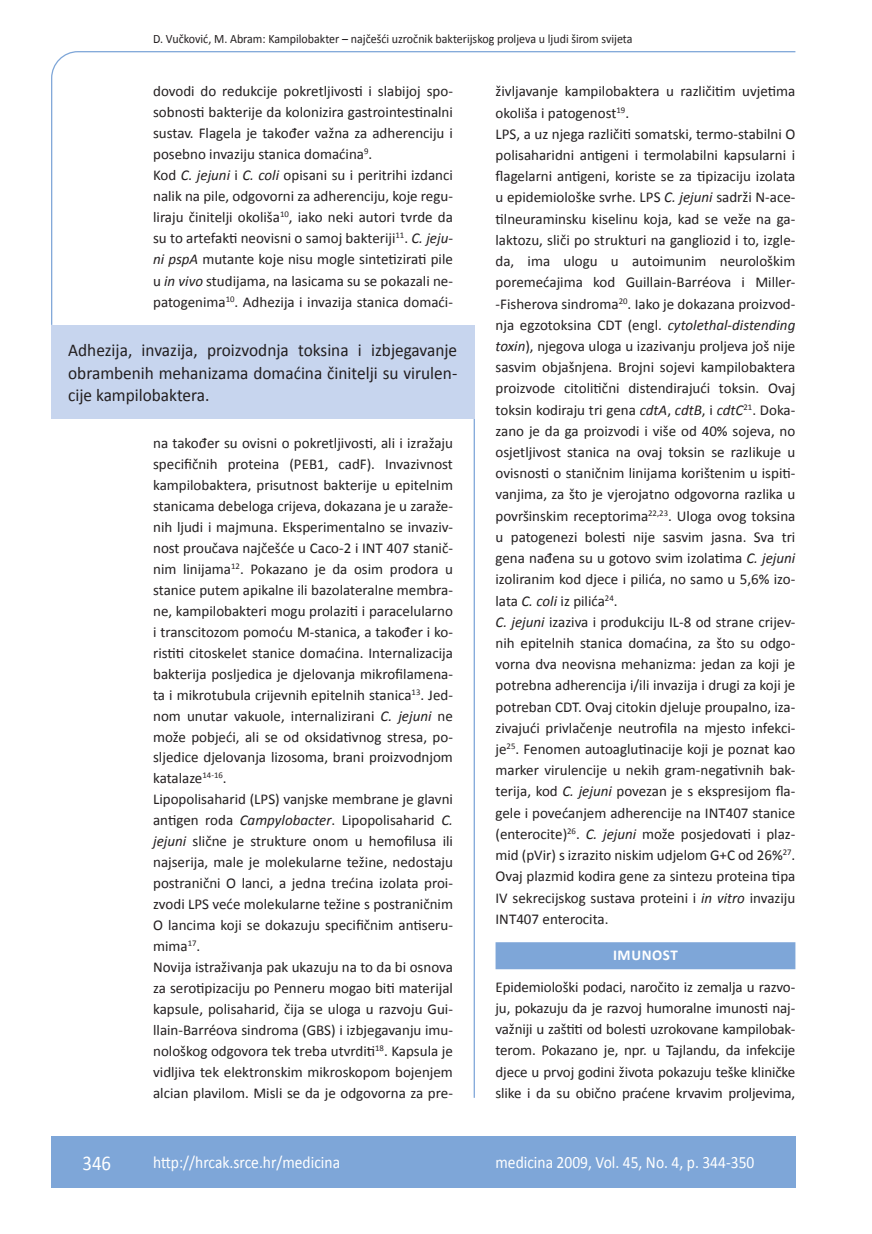
<style>
.page{position:relative;width:872px;height:1234px;background:#fff}
.page>*{position:absolute;margin:0;border:0;box-sizing:border-box;transform-origin:0 0}
.t1{font:21px "Calibri";color:#fff;scale:.9 1}
.anterfile{font:18px/22.5px "Calibri";color:#231f20;text-align:justify;scale:.96 1}
.t2{font:17.25px "Calibri";color:#fff;scale:.9 1}
.osnovni_tekst{font:15px/21.1px "Calibri";color:#231f20;text-align:justify}
.naslov_ruler{font:700 15px "Calibri";letter-spacing:.04em;color:#fff}
.glava{font:12.75px "Calibri";color:#231f20;scale:.94 1}
.s1{font-style:italic}
</style>
<div class="page">
<svg style="left:51px;top:51px;width:745px;height:274px"></svg>
<hr style="left:473px;top:325px;width:2px;height:772px;background:#7ea6d8">
<div style="left:51px;top:1135px;width:744px;height:51px;background:#7ea6d8"></div>
<div style="left:495px;top:942px;width:300px;height:27px;background:#7ea6d8"></div>
<div style="left:51px;top:325px;width:423px;height:94px;background:#c7d5ee"></div>
<p class="glava" style="left:153px;top:30px;width:511px">D. Vučković, M. Abram: Kampilobakter – najčešći uzročnik bakterijskog proljeva u ljudi širom svijeta</p>
<p class="osnovni_tekst" style="left:153px;top:80px;width:301px">dovodi do redukcije pokretljivosti i slabijoj spo&shy;sobnosti bakterije da kolonizira gastrointestinalni sustav. Flagela je također važna za adherenciju i posebno invaziju stanica domaćina<sup>9</sup>.</p>
<p class="osnovni_tekst" style="left:153px;top:164px;width:301px">Kod <span class="s1">C. jejuni</span> i <span class="s1">C. coli</span> opisani su i peritrihi izdanci nalik na pile, odgovorni za adherenciju, koje regu&shy;liraju činitelji okoliša<sup>10</sup>, iako neki autori tvrde da su to artefakti neovisni o samoj bakteriji<sup>11</sup>. <span class="s1">C. jeju&shy;ni pspA</span> mutante koje nisu mogle sintetizirati pile u <span class="s1">in vivo</span> studijama, na lasicama su se pokazali ne&shy;patogenima<sup>10</sup>. Adhezija i invazija stanica domaći-</p>
<p class="anterfile" style="left:68px;top:338px;width:407px">Adhezija, invazija, proizvodnja toksina i izbjegavanje obrambenih mehanizama domaćina činitelji su virulen&shy;cije kampilobaktera.</p>
<p class="osnovni_tekst" style="left:153px;top:432px;width:301px">na također su ovisni o pokretljivosti, ali i izražaju specifičnih proteina (PEB1, cadF). Invazivnost kampilobaktera, prisutnost bakterije u epitelnim stanicama debeloga crijeva, dokazana je u zaraže&shy;nih ljudi i majmuna. Eksperimentalno se invaziv&shy;nost proučava najčešće u Caco-2 i INT 407 stanič&shy;nim linijama<sup>12</sup>. Pokazano je da osim prodora u stanice putem apikalne ili bazolateralne membra&shy;ne, kampilobakteri mogu prolaziti i paracelularno i transcitozom pomoću M-stanica, a također i ko&shy;ristiti citoskelet stanice domaćina. Internalizacija bakterija posljedica je djelovanja mikrofilamena&shy;ta i mikrotubula crijevnih epitelnih stanica<sup>13</sup>. Jed&shy;nom unutar vakuole, internalizirani <span class="s1">C. jejuni</span> ne može pobjeći, ali se od oksidativnog stresa, po&shy;sljedice djelovanja lizosoma, brani proizvodnjom katalaze<sup>14-16</sup>.</p>
<p class="osnovni_tekst" style="left:153px;top:788px;width:301px">Lipopolisaharid (LPS) vanjske membrane je glavni antigen roda <span class="s1">Campylobacter</span>. Lipopolisaharid <span class="s1">C. jejuni</span> slične je strukture onom u hemofilusa ili najserija, male je molekularne težine, nedostaju postranični O lanci, a jedna trećina izolata proi&shy;zvodi LPS veće molekularne težine s postraničnim O lancima koji se dokazuju specifičnim antiseru&shy;mima<sup>17</sup>.</p>
<p class="osnovni_tekst" style="left:153px;top:955px;width:301px">Novija istraživanja pak ukazuju na to da bi osnova za serotipizaciju po Penneru mogao biti materijal kapsule, polisaharid, čija se uloga u razvoju Gui&shy;llain-Barréova sindroma (GBS) i izbjegavanju imu&shy;nološkog odgovora tek treba utvrditi<sup>18</sup>. Kapsula je vidljiva tek elektronskim mikroskopom bojenjem alcian plavilom. Misli se da je odgovorna za pre-</p>
<p class="osnovni_tekst" style="left:495px;top:80px;width:301px">življavanje kampilobaktera u različitim uvjetima okoliša i patogenost<sup>19</sup>.</p>
<p class="osnovni_tekst" style="left:495px;top:122px;width:301px">LPS, a uz njega različiti somatski, termo-stabilni O polisaharidni antigeni i termolabilni kapsularni i flagelarni antigeni, koriste se za tipizaciju izolata u epidemiološke svrhe. LPS <span class="s1">C. jejuni</span> sadrži N-ace&shy;tilneuraminsku kiselinu koja, kad se veže na ga&shy;laktozu, sliči po strukturi na gangliozid i to, izgle&shy;da, ima ulogu u autoimunim neurološkim poremećajima kod Guillain-Barréova i Miller--Fisherova sindroma<sup>20</sup>. Iako je dokazana proizvod&shy;nja egzotoksina CDT (engl. <span class="s1">cytolethal-distending toxin</span>), njegova uloga u izazivanju proljeva još nije sasvim objašnjena. Brojni sojevi kampilobaktera proizvode citolitični distendirajući toksin. Ovaj toksin kodiraju tri gena <span class="s1">cdtA</span>, <span class="s1">cdtB</span>, i <span class="s1">cdtC</span><sup>21</sup>. Doka&shy;zano je da ga proizvodi i više od 40% sojeva, no osjetljivost stanica na ovaj toksin se razlikuje u ovisnosti o staničnim linijama korištenim u ispiti&shy;vanjima, za što je vjerojatno odgovorna razlika u površinskim receptorima<sup>22,23</sup>. Uloga ovog toksina u patogenezi bolesti nije sasvim jasna. Sva tri gena nađena su u gotovo svim izolatima <span class="s1">C. jejuni </span>izoliranim kod djece i pilića, no samo u 5,6% izo&shy;lata <span class="s1">C. coli</span> iz pilića<sup>24</sup>.</p>
<p class="osnovni_tekst" style="left:495px;top:610px;width:301px"><span class="s1">C. jejuni</span> izaziva i produkciju IL-8 od strane crijev&shy;nih epitelnih stanica domaćina, za što su odgo&shy;vorna dva neovisna mehanizma: jedan za koji je potrebna adherencija i/ili invazija i drugi za koji je potreban CDT. Ovaj citokin djeluje proupalno, iza&shy;zivajući privlačenje neutrofila na mjesto infekci&shy;je<sup>25</sup>. Fenomen autoaglutinacije koji je poznat kao marker virulencije u nekih gram-negativnih bak&shy;terija, kod <span class="s1">C. jejuni</span> povezan je s ekspresijom fla&shy;gele i povećanjem adherencije na INT407 stanice (enterocite)<sup>26</sup>. <span class="s1">C. jejuni</span> može posjedovati i plaz&shy;mid (pVir) s izrazito niskim udjelom G+C od 26%<sup>27</sup>.<br>Ovaj plazmid kodira gene za sintezu proteina tipa IV sekrecijskog sustava proteini i <span class="s1">in vitro</span> invaziju INT407 enterocita.</p>
<p class="naslov_ruler" style="left:613px;top:945px;width:66px">IMUNOST</p>
<p class="osnovni_tekst" style="left:495px;top:975px;width:301px">Epidemiološki podaci, naročito iz zemalja u razvo&shy;ju, pokazuju da je razvoj humoralne imunosti naj&shy;važniji u zaštiti od bolesti uzrokovane kampilobak&shy;terom. Pokazano je, npr. u Tajlandu, da infekcije djece u prvoj godini života pokazuju teške kliničke slike i da su obično praćene krvavim proljevima,</p>
<p class="t1" style="left:82px;top:1149px;width:33px">346</p>
<p class="t2" style="left:153px;top:1150px;width:209px">http://hrcak.srce.hr/medicina</p>
<p class="t2" style="left:495px;top:1151px;width:289px">medicina 2009, Vol. 45, No. 4, p. 344-350</p>
</div>
